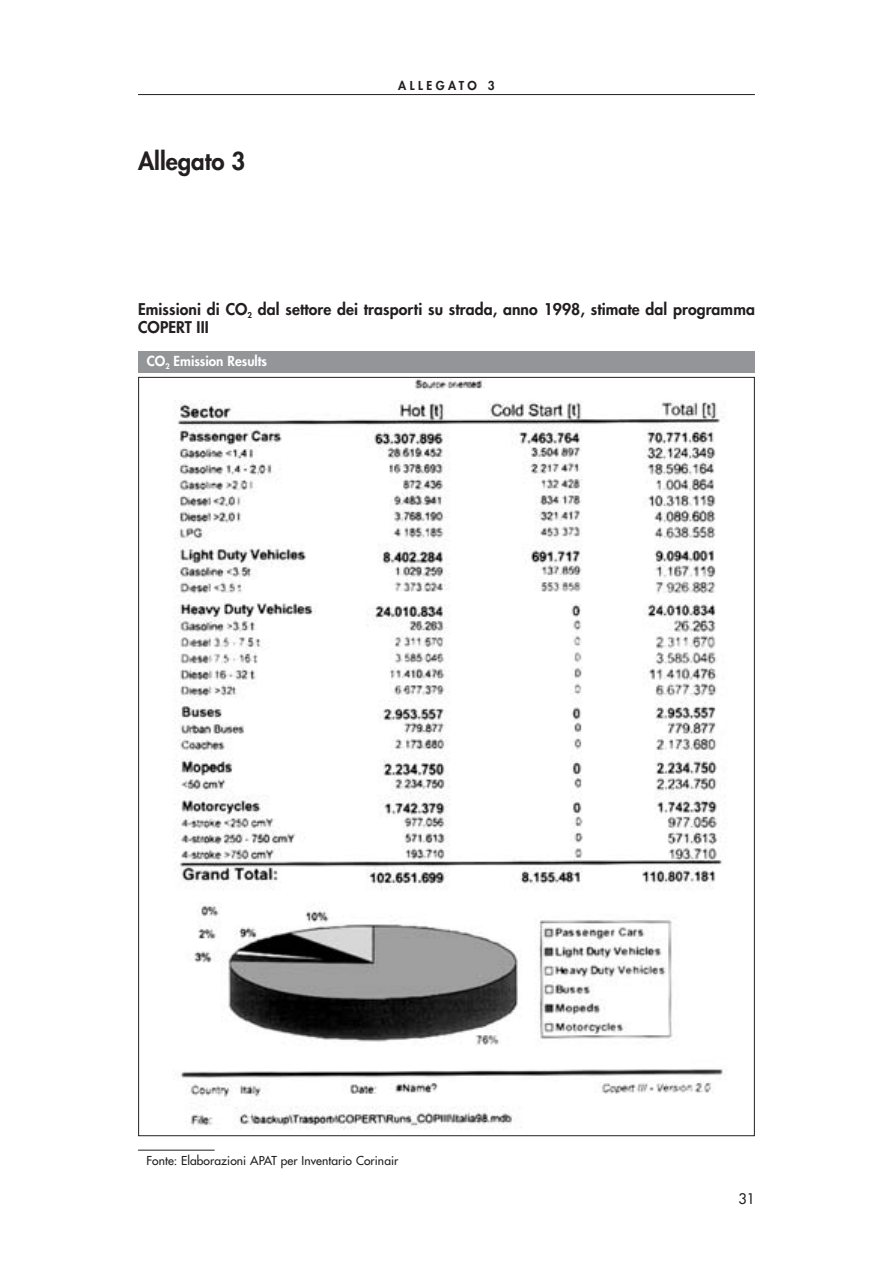
<style>
.page{position:relative;width:893px;height:1263px;background:#fff}
.page>*{position:absolute;margin:0;border:0;box-sizing:border-box;transform-origin:0 0}
.t1{font:800 24px "Futura";color:#231f20}
.t2{font:800 15.75px/18px "Futura";letter-spacing:.005em;color:#231f20}
.t3{font:14.25px "Futura";color:#231f20}
.t4{font:800 13.5px "Futura";color:#fff}
.t5{font:12px "Futura";letter-spacing:.005em;color:#231f20}
.t6{font:800 12px "Futura";letter-spacing:.29em;color:#231f20}
</style>
<div class="page">
<hr style="left:138px;top:94px;width:617px;height:1px;background:#231f20">
<hr style="left:138px;top:1150px;width:77px;height:1px;background:#231f20">
<img style="left:173px;top:379px;width:550px;height:750px">
<div style="left:138px;top:351px;width:617px;height:21px;background:#939598"></div>
<h1 class="t1" style="left:138px;top:150px;width:109px">Allegato 3</h1>
<p class="t6" style="left:398px;top:80px;width:98px">ALLEGATO 3</p>
<p class="t2" style="left:138px;top:301px;width:618px">Emissioni di CO<sub>2</sub> dal settore dei trasporti su strada, anno 1998, stimate dal programma<br>COPERT III</p>
<p class="t4" style="left:147px;top:354px;width:122px">CO<sub>2</sub> Emission Results</p>
<p class="t5" style="left:146px;top:1155px;width:253px">Fonte: Elaborazioni APAT per Inventario Corinair</p>
<p class="t3" style="left:738px;top:1191px;width:18px">31</p>
</div>
